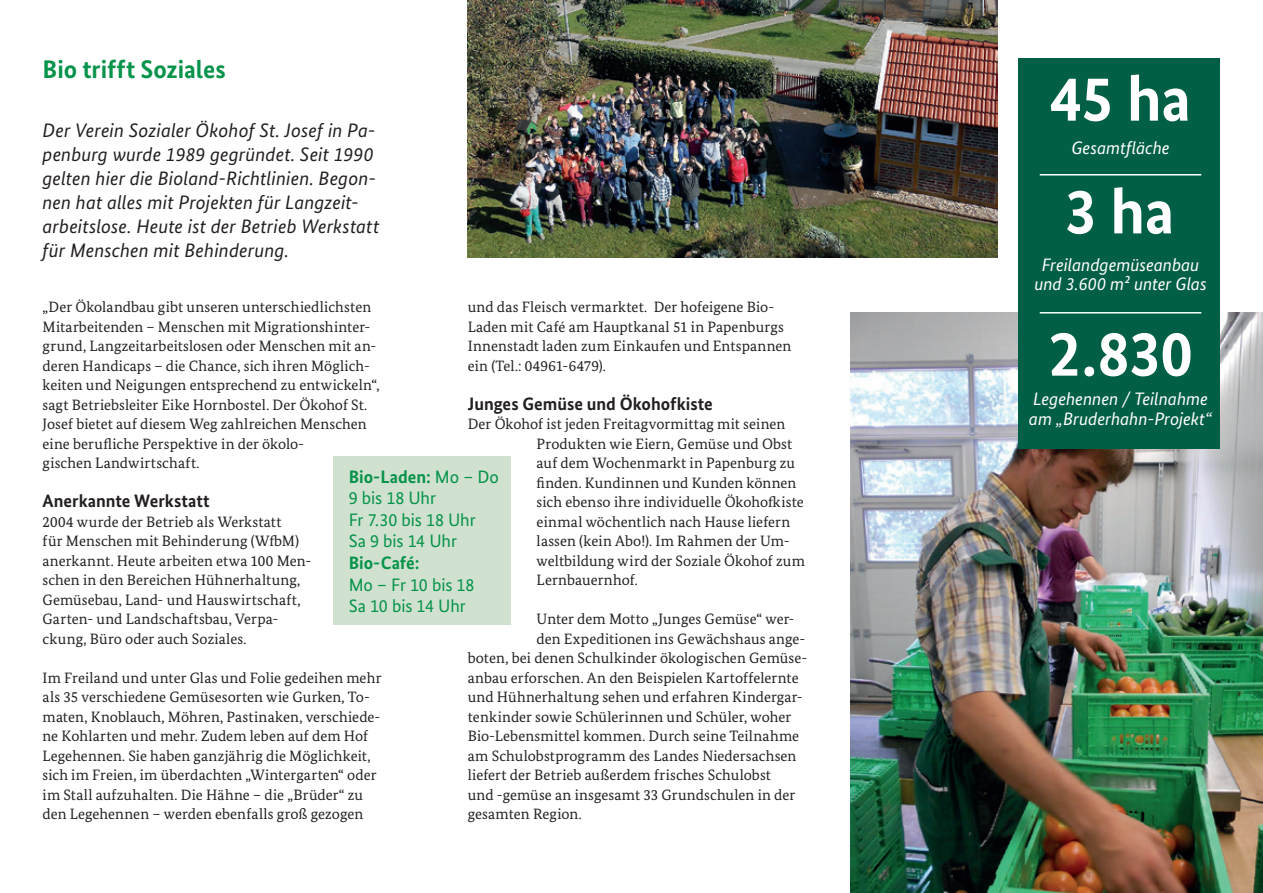
<style>
.page{position:relative;width:1263px;height:893px;background:#fff}
.page>*{position:absolute;margin:0;border:0;box-sizing:border-box;transform-origin:0 0}
.t1{font:700 64.5px "Bundes Sans";letter-spacing:-.01em;color:#fff}
.t2{font:700 25.5px "Bundes Sans";letter-spacing:-.005em;color:#06934a}
.t3{font:italic 19.5px/24px "Bundes Sans";letter-spacing:.005em;color:#231f20}
.t4{font:italic 18px/19.5px "Bundes Sans";letter-spacing:-.005em;color:#fff;text-align:center}
.t5{font:18px/21.6px "Bundes Sans";letter-spacing:-.005em;color:#06934a}
.t6{font:700 18px "Bundes Sans";color:#231f20}
.t7{font:700 18px "Bundes Sans";letter-spacing:-.005em;color:#06934a}
.t8{font:15px/19.5px "Bundes Serif";letter-spacing:.005em;color:#231f20}
.s1{font-weight:700}
</style>
<div class="page">
<img style="left:851px;top:312px;width:412px;height:581px">
<div style="left:333px;top:456px;width:178px;height:168px;background:#d0e1cf"></div>
<img style="left:468px;top:0;width:529px;height:258px">
<div style="left:1018px;top:58px;width:202px;height:390px;background:#005f45"></div>
<hr style="left:1040px;top:174px;width:161px;height:2px;background:#fff">
<hr style="left:1040px;top:312px;width:161px;height:2px;background:#fff">
<h2 class="t2" style="left:43px;top:54px;width:185px">Bio trifft Soziales</h2>
<p class="t3" style="left:43px;top:118px;width:338px">Der Verein Sozialer Ökohof St. Josef in Pa&shy;penburg wurde 1989 gegründet. Seit 1990 gelten hier die Bioland-Richtlinien. Begon&shy;nen hat alles mit Projekten für Langzeit&shy;arbeitslose. Heute ist der Betrieb Werkstatt für Menschen mit Behinderung.</p>
<p class="t8" style="left:43px;top:297px;width:339px">„Der Ökolandbau gibt unseren unterschiedlichsten Mitarbeitenden – Menschen mit Migrationshinter&shy;grund, Langzeitarbeitslosen oder Menschen mit an&shy;deren Handicaps – die Chance, sich ihren Möglich&shy;keiten und Neigungen entsprechend zu entwickeln“, sagt Betriebsleiter Eike Hornbostel. Der Ökohof St.<br>Josef bietet auf diesem Weg zahlreichen Menschen eine berufliche Perspektive in der ökolo-<br>gischen Landwirtschaft.</p>
<p class="t6" style="left:43px;top:490px;width:169px">Anerkannte Werkstatt</p>
<p class="t8" style="left:43px;top:511px;width:270px">2004 wurde der Betrieb als Werkstatt<br>für Menschen mit Behinderung (WfbM) anerkannt. Heute arbeiten etwa 100 Men&shy;schen in den Bereichen Hühnerhaltung, Gemüsebau, Land- und Hauswirtschaft, Garten- und Landschaftsbau, Verpa&shy;ckung, Büro oder auch Soziales.</p>
<p class="t8" style="left:43px;top:667px;width:341px">Im Freiland und unter Glas und Folie gedeihen mehr als 35 verschiedene Gemüsesorten wie Gurken, To&shy;maten, Knoblauch, Möhren, Pastinaken, verschiede&shy;ne Kohlarten und mehr. Zudem leben auf dem Hof Legehennen. Sie haben ganzjährig die Möglichkeit, sich im Freien, im überdachten „Wintergarten“ oder im Stall aufzuhalten. Die Hähne – die „Brüder“ zu den Legehennen – werden ebenfalls groß gezogen</p>
<p class="t8" style="left:468px;top:297px;width:325px">und das Fleisch vermarktet. Der hofeigene Bio-Laden mit Café am Hauptkanal 51 in Papenburgs Innenstadt laden zum Einkaufen und Entspannen ein (Tel.: 04961-6479).</p>
<p class="t6" style="left:468px;top:392px;width:246px">Junges Gemüse und Ökohofkiste</p>
<p class="t8" style="left:537px;top:414px;width:270px;text-indent:-69px">Der Ökohof ist jeden Freitagvormittag mit seinen Produkten wie Eiern, Gemüse und Obst auf dem Wochenmarkt in Papenburg zu finden. Kundinnen und Kunden können sich ebenso ihre individuelle Ökohofkiste einmal wöchentlich nach Hause liefern lassen (kein Abo!). Im Rahmen der Um&shy;weltbildung wird der Soziale Ökohof zum Lernbauernhof.</p>
<p class="t8" style="left:537px;top:609px;width:259px">Unter dem Motto „Junges Gemüse“ wer-</p>
<p class="t8" style="left:537px;top:628px;width:270px">den Expeditionen ins Gewächshaus ange-</p>
<p class="t8" style="left:468px;top:648px;width:341px">boten, bei denen Schulkinder ökologischen Gemüse-</p>
<p class="t8" style="left:468px;top:667px;width:332px">anbau erforschen. An den Beispielen Kartoffelernte</p>
<p class="t8" style="left:468px;top:687px;width:336px">und Hühnerhaltung sehen und erfahren Kindergar-</p>
<p class="t8" style="left:468px;top:706px;width:325px">tenkinder sowie Schülerinnen und Schüler, woher</p>
<p class="t8" style="left:468px;top:726px;width:333px">Bio-Lebensmittel kommen. Durch seine Teilnahme</p>
<p class="t8" style="left:468px;top:745px;width:330px">am Schulobstprogramm des Landes Niedersachsen</p>
<p class="t8" style="left:468px;top:765px;width:305px">liefert der Betrieb außerdem frisches Schulobst</p>
<p class="t8" style="left:468px;top:784px;width:329px">und -gemüse an insgesamt 33 Grundschulen in der</p>
<p class="t8" style="left:468px;top:804px;width:115px">gesamten Region.</p>
<p class="t5" style="left:349px;top:465px;width:152px"><span class="s1">Bio-Laden:</span> Mo – Do<br>9 bis 18 Uhr<br>Fr 7.30 bis 18 Uhr<br>Sa 9 bis 14 Uhr</p>
<p class="t7" style="left:349px;top:552px;width:72px">Bio-Café:</p>
<p class="t5" style="left:349px;top:573px;width:127px">Mo – Fr 10 bis 18<br>Sa 10 bis 14 Uhr</p>
<h1 class="t1" style="left:1050px;top:59px;width:142px">45 ha</h1>
<p class="t4" style="left:1071px;top:138px;width:100px">Gesamtfläche</p>
<h1 class="t1" style="left:1064px;top:172px;width:111px">3 ha</h1>
<p class="t4" style="left:1034px;top:255px;width:174px">Freilandgemüseanbau und 3.600 m² unter Glas</p>
<h1 class="t1" style="left:1048px;top:314px;width:146px">2.830</h1>
<p class="t4" style="left:1029px;top:389px;width:185px;text-align:left">Legehennen / Teilnahme am „Bruderhahn-Projekt“</p>
</div>
